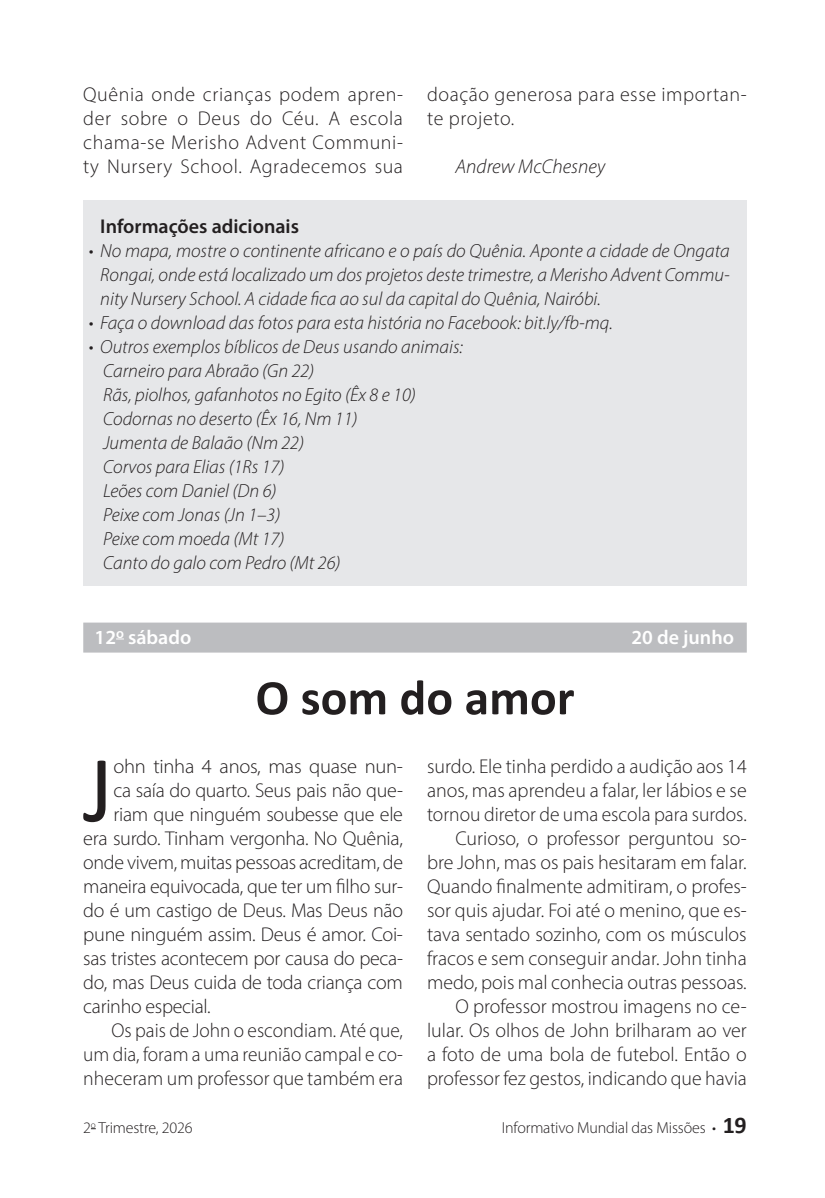
<style>
.page{position:relative;width:825px;height:1198px;background:#fff}
.page>*{position:absolute;margin:0;border:0;box-sizing:border-box;transform-origin:0 0}
.t1{font:95.6px "Calibri";color:#231f20}
.t2{font:700 50px "Calibri";color:#231f20}
.t3{font:300 20px/24px "Myriad Pro";color:#231f20;text-align:justify}
.t4{font:300 20px/24px "Myriad Pro";letter-spacing:.03em;color:#231f20}
.t5{font:600 20px "Myriad Pro";color:#231f20}
.t6{font:600 20px "Myriad Pro";color:#fff}
.t7{font:italic 300 20px "Myriad Pro";color:#231f20}
.t8{font:italic 300 19px/24px "Myriad Pro";color:#231f20;text-align:justify}
.t9{font:300 16px "Myriad Pro";letter-spacing:-.01em;color:#231f20}
.s1{font-family:"Calibri";font-weight:700;font-size:24px}
</style>
<div class="page">
<div style="left:83px;top:623px;width:664px;height:30px;background:#bcbdc0"></div>
<div style="left:83px;top:201px;width:664px;height:385px;background:#e6e7e9"></div>
<p class="t3" style="left:83px;top:82px;width:321px">Quênia onde crianças podem apren&shy;der sobre o Deus do Céu. A escola chama-se Merisho Advent Communi&shy;ty Nursery School. Agradecemos sua</p>
<p class="t4" style="left:427px;top:82px;width:321px">doação generosa para esse importan&shy;te projeto.</p>
<p class="t7" style="left:455px;top:155px;width:151px">Andrew McChesney</p>
<p class="t5" style="left:100px;top:213px;width:200px">Informações adicionais</p>
<p class="t8" style="left:100px;top:238px;width:631px;text-indent:-11px">• No mapa, mostre o continente africano e o país do Quênia. Aponte a cidade de Ongata Rongai, onde está localizado um dos projetos deste trimestre, a Merisho Advent Commu&shy;nity Nursery School. A cidade fica ao sul da capital do Quênia, Nairóbi.</p>
<p class="t8" style="left:89px;top:310px;width:525px">• Faça o download das fotos para esta história no Facebook: bit.ly/fb-mq.</p>
<p class="t8" style="left:103px;top:334px;width:361px;text-align:left;text-indent:-14px">• Outros exemplos bíblicos de Deus usando animais:<br>Carneiro para Abraão (Gn 22)<br>Rãs, piolhos, gafanhotos no Egito (Êx 8 e 10)<br>Codornas no deserto (Êx 16, Nm 11)<br>Jumenta de Balaão (Nm 22)<br>Corvos para Elias (1Rs 17)<br>Leões com Daniel (Dn 6)<br>Peixe com Jonas (Jn 1–3)<br>Peixe com moeda (Mt 17)<br>Canto do galo com Pedro (Mt 26)</p>
<p class="t6" style="left:95px;top:624px;width:98px">12<sup>o</sup> sábado</p>
<p class="t6" style="left:631px;top:624px;width:104px">20 de junho</p>
<h2 class="t2" style="left:255px;top:662px;width:320px">O som do amor</h2>
<h1 class="t1" style="left:83px;top:729px;width:32px">J</h1>
<p class="t3" style="left:113px;top:754px;width:291px">ohn tinha 4 anos, mas quase nun-</p>
<p class="t3" style="left:113px;top:778px;width:291px">ca saía do quarto. Seus pais não que-</p>
<p class="t3" style="left:113px;top:802px;width:291px">riam que ninguém soubesse que ele</p>
<p class="t3" style="left:83px;top:826px;width:321px">era surdo. Tinham vergonha. No Quênia,</p>
<p class="t3" style="left:83px;top:850px;width:321px">onde vivem, muitas pessoas acreditam, de</p>
<p class="t3" style="left:83px;top:874px;width:321px">maneira equivocada, que ter um filho sur-</p>
<p class="t3" style="left:83px;top:898px;width:321px">do é um castigo de Deus. Mas Deus não</p>
<p class="t3" style="left:83px;top:922px;width:321px">pune ninguém assim. Deus é amor. Coi-</p>
<p class="t3" style="left:83px;top:946px;width:321px">sas tristes acontecem por causa do peca-</p>
<p class="t3" style="left:83px;top:970px;width:321px">do, mas Deus cuida de toda criança com</p>
<p class="t3" style="left:83px;top:994px;width:129px">carinho especial.</p>
<p class="t3" style="left:112px;top:1018px;width:293px">Os pais de John o escondiam. Até que,</p>
<p class="t3" style="left:83px;top:1042px;width:321px">um dia, foram a uma reunião campal e co-</p>
<p class="t3" style="left:83px;top:1066px;width:321px">nheceram um professor que também era</p>
<p class="t3" style="left:427px;top:754px;width:321px;text-align:right">surdo. Ele tinha perdido a audição aos 14 anos, mas aprendeu a falar, ler lábios e se tornou diretor de uma escola para surdos.<br>Curioso, o professor perguntou so&shy;bre John, mas os pais hesitaram em falar.<br>Quando finalmente admitiram, o profes&shy;sor quis ajudar. Foi até o menino, que es&shy;tava sentado sozinho, com os músculos fracos e sem conseguir andar. John tinha medo, pois mal conhecia outras pessoas.<br>O professor mostrou imagens no ce&shy;lular. Os olhos de John brilharam ao ver a foto de uma bola de futebol. Então o professor fez gestos, indicando que havia</p>
<p class="t9" style="left:83px;top:1118px;width:111px">2<sup>o</sup> Trimestre, 2026</p>
<p class="t9" style="left:502px;top:1118px;width:247px">Informativo Mundial das Missões • <span class="s1">19</span></p>
</div>
